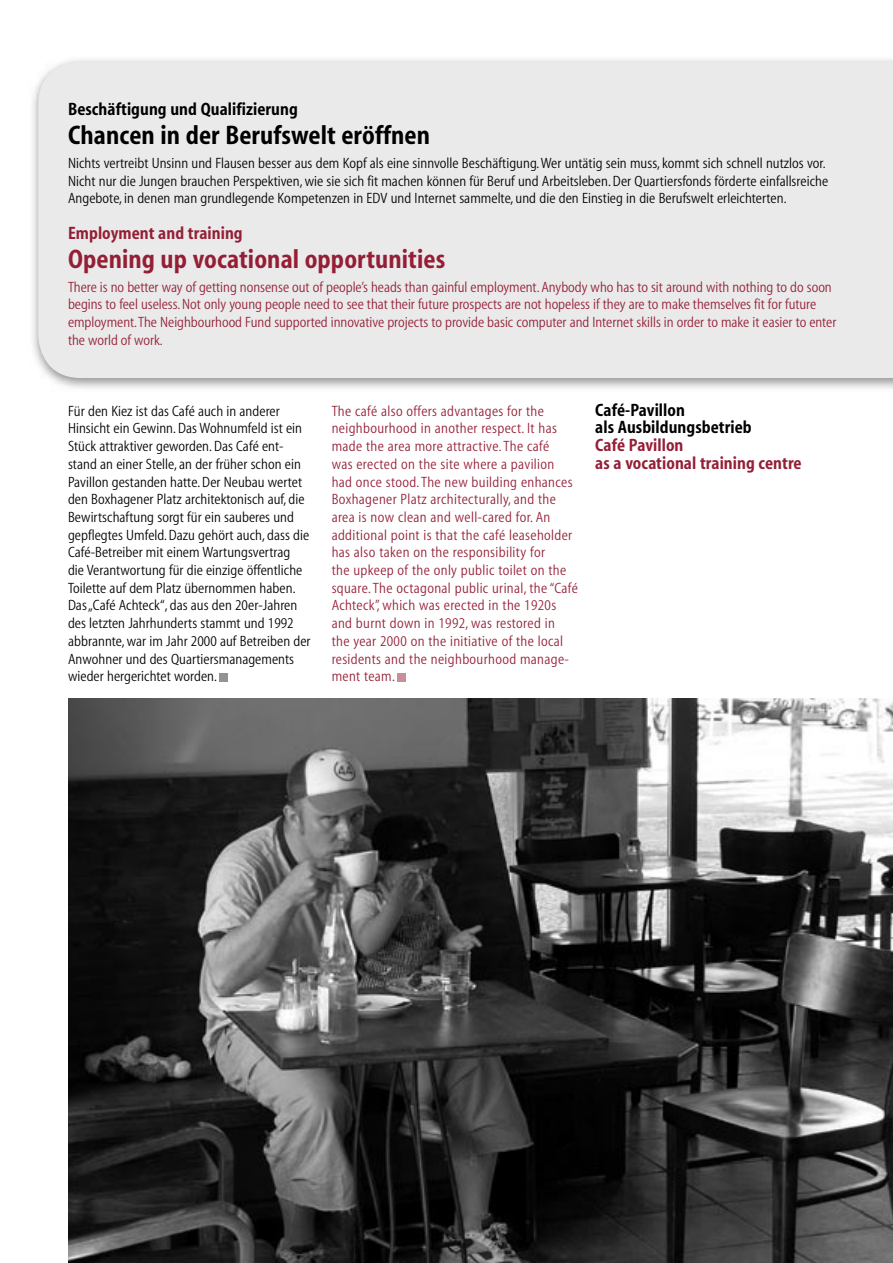
<style>
.page{position:relative;width:893px;height:1263px;background:#fff}
.page>*{position:absolute;margin:0;border:0;box-sizing:border-box;transform-origin:0 0}
.t1{font:27px "Myriad Wt 650 Wd 400";letter-spacing:.005em;color:#941e35}
.t2{font:27px "Myriad Wt 650 Wd 400";letter-spacing:.005em;color:#000}
.t3{font:18px/17.7px "Myriad Wt 650 Wd 400";letter-spacing:.005em;color:#000}
.t4{font:18px/17.7px "Myriad Wt 650 Wd 400";letter-spacing:.005em;color:#941e35}
.t5{font:15px/17.7px "Myriad Wt 310 Wd 430";letter-spacing:.005em;color:#000}
.t6{font:15px/17.7px "Myriad Wt 310 Wd 430";letter-spacing:.02em;color:#941e35}
.t7{font:15px/17.7px "Myriad Wt 310 Wd 430";color:#941e35}
</style>
<div class="page">
<img style="left:32px;top:59px;width:861px;height:330px">
<div style="left:38px;top:62px;width:855px;height:316px;background:#eaeaea"></div>
<div style="left:398px;top:673px;width:8px;height:8px;background:#ca8e9a"></div>
<div style="left:219px;top:673px;width:8px;height:8px;background:#939393"></div>
<img style="left:68px;top:699px;width:825px;height:564px">
<p class="t3" style="left:68px;top:101px;width:231px">Beschäftigung und Qualifizierung</p>
<h1 class="t2" style="left:68px;top:122px;width:364px">Chancen in der Berufswelt eröffnen</h1>
<p class="t5" style="left:68px;top:155px;width:762px">Nichts vertreibt Unsinn und Flausen besser aus dem Kopf als eine sinnvolle Beschäftigung. Wer untätig sein muss, kommt sich schnell nutzlos vor.<br>Nicht nur die Jungen brauchen Perspektiven, wie sie sich fit machen können für Beruf und Arbeitsleben. Der Quartiersfonds förderte einfallsreiche<br>Angebote, in denen man grundlegende Kompetenzen in EDV und Internet sammelte, und die den Einstieg in die Berufswelt erleichterten.</p>
<p class="t4" style="left:68px;top:225px;width:176px">Employment and training</p>
<h1 class="t1" style="left:68px;top:245px;width:379px">Opening up vocational opportunities</h1>
<p class="t7" style="left:68px;top:279px;width:770px">There is no better way of getting nonsense out of people’s heads than gainful employment. Anybody who has to sit around with nothing to do soon begins to feel useless. Not only young people need to see that their future prospects are not hopeless if they are to make themselves fit for future employment. The Neighbourhood Fund supported innovative projects to provide basic computer and Internet skills in order to make it easier to enter the world of work.</p>
<p class="t5" style="left:68px;top:403px;width:244px">Für den Kiez ist das Café auch in anderer Hinsicht ein Gewinn. Das Wohnumfeld ist ein Stück attraktiver geworden. Das Café ent&shy;stand an einer Stelle, an der früher schon ein Pavillon gestanden hatte. Der Neubau wertet den Boxhagener Platz architektonisch auf, die Bewirtschaftung sorgt für ein sauberes und gepflegtes Umfeld. Dazu gehört auch, dass die Café-Betreiber mit einem Wartungsvertrag<br>die Verantwortung für die einzige öffentliche Toilette auf dem Platz übernommen haben.<br>Das „Café Achteck“, das aus den 20er-Jahren des letzten Jahrhunderts stammt und 1992 abbrannte, war im Jahr 2000 auf Betreiben der Anwohner und des Quartiersmanagements wieder hergerichtet worden.</p>
<p class="t6" style="left:332px;top:403px;width:248px">The café also offers advantages for the neighbourhood in another respect. It has made the area more attractive. The café<br>was erected on the site where a pavilion had once stood. The new building enhances Boxhagener Platz architecturally, and the area is now clean and well-cared for. An additional point is that the café leaseholder has also taken on the responsibility for<br>the upkeep of the only public toilet on the square. The octagonal public urinal, the “Café Achteck”, which was erected in the 1920s and burnt down in 1992, was restored in<br>the year 2000 on the initiative of the local residents and the neighbourhood manage&shy;ment team.</p>
<p class="t3" style="left:595px;top:402px;width:158px">Café-Pavillon<br>als Ausbildungsbetrieb</p>
<p class="t4" style="left:595px;top:437px;width:208px">Café Pavillon<br>as a vocational training centre</p>
</div>
